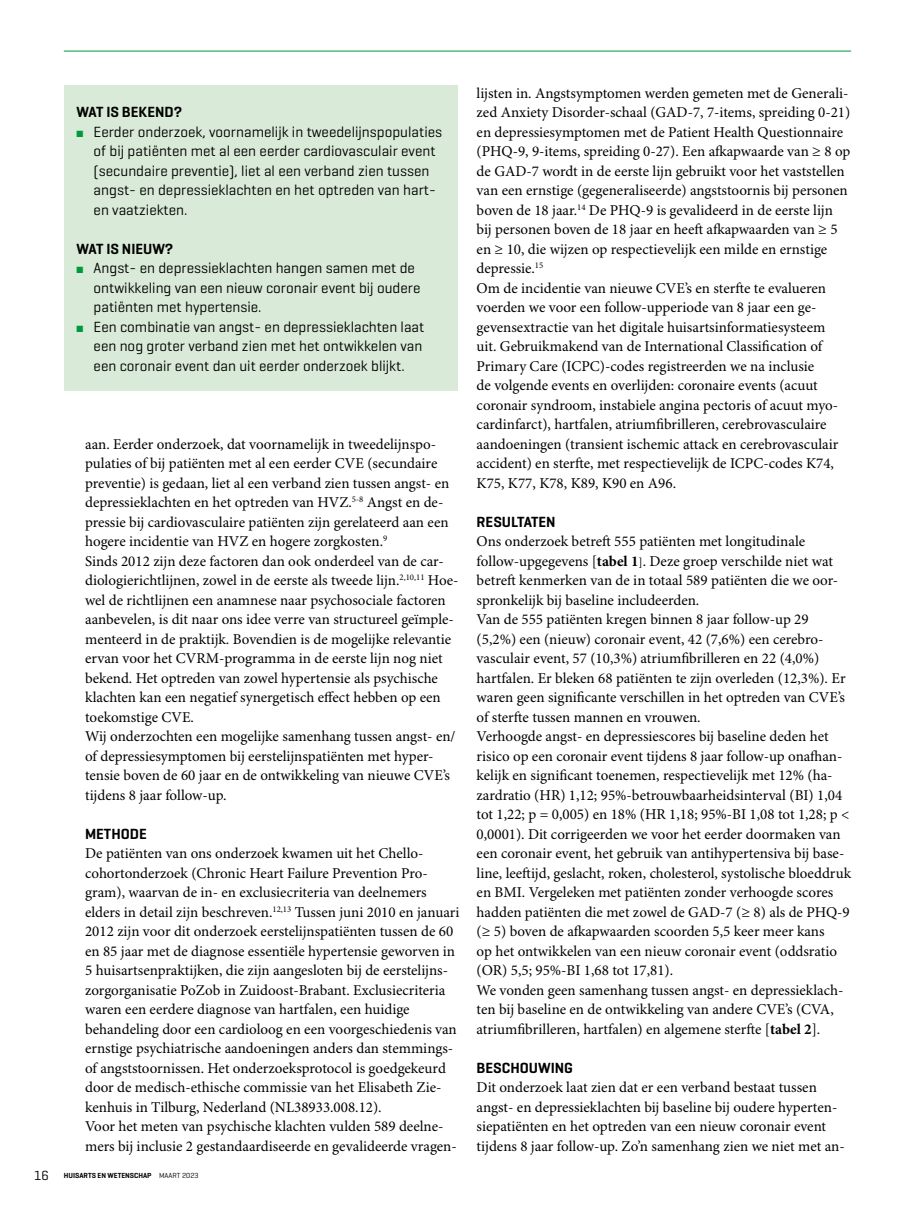
<style>
.page{position:relative;width:915px;height:1212px;background:#fff}
.page>*{position:absolute;margin:0;border:0;box-sizing:border-box;transform-origin:0 0}
.SectionHeading_3_kop{font:15px/19.5px "Minion Pro";color:#000}
.t1{font:15px/19.5px "Geogrotesque";color:#000}
.SectionHeading_2_kop{font:15px/19.5px "Minion Pro";color:#000}
.t2{font:600 15px "Geogrotesque";color:#000}
.t3{font:600 7.5px "Geogrotesque";color:#000}
.s1{color:#009a3c}
.s2{font-weight:400;font-size:13.5px}
.s3{font-weight:400}
.s4{font-weight:700}
.s5{font-size:12px}
</style>
<div class="page">
<hr style="left:64px;top:51px;width:786px;height:1px;background:#009a3c">
<div style="left:64px;top:85px;width:393px;height:305px;background:#d9ebd8"></div>
<p class="t2" style="left:77px;top:103px;width:107px">WAT IS BEKEND?</p>
<p class="t1" style="left:94px;top:121px;width:350px;text-indent:-17px"><span class="s1">■</span> Eerder onderzoek, voornamelijk in tweedelijnspopulaties of bij patiënten met al een eerder cardiovasculair event (secundaire preventie), liet al een verband zien tussen angst- en depressieklachten en het optreden van hart&shy;en vaatziekten.</p>
<p class="t2" style="left:77px;top:239px;width:98px">WAT IS NIEUW?</p>
<p class="t1" style="left:94px;top:258px;width:328px;text-indent:-17px"><span class="s1">■</span> Angst- en depressieklachten hangen samen met de ontwikkeling van een nieuw coronair event bij oudere patiënten met hypertensie.</p>
<p class="t1" style="left:94px;top:316px;width:332px;text-indent:-17px"><span class="s1">■</span> Een combinatie van angst- en depressieklachten laat een nog groter verband zien met het ontwikkelen van een coronair event dan uit eerder onderzoek blijkt.</p>
<p class="SectionHeading_2_kop" style="left:85px;top:435px;width:365px">aan. Eerder onderzoek, dat voornamelijk in tweedelijnspo&shy;pulaties of bij patiënten met al een eerder CVE (secundaire preventie) is gedaan, liet al een verband zien tussen angst- en</p>
<p class="SectionHeading_3_kop" style="left:85px;top:493px;width:359px">depressieklachten en het optreden van HVZ.<sup>5-8</sup> Angst en de-</p>
<p class="SectionHeading_3_kop" style="left:85px;top:513px;width:375px">pressie bij cardiovasculaire patiënten zijn gerelateerd aan een hogere incidentie van HVZ en hogere zorgkosten.<sup>9<br></sup>Sinds 2012 zijn deze factoren dan ook onderdeel van de car&shy;diologierichtlijnen, zowel in de eerste als tweede lijn.<sup>2,10,11</sup> Hoe&shy;wel de richtlijnen een anamnese naar psychosociale factoren aanbevelen, is dit naar ons idee verre van structureel geïmple&shy;menteerd in de praktijk. Bovendien is de mogelijke relevantie ervan voor het CVRM-programma in de eerste lijn nog niet bekend. Het optreden van zowel hypertensie als psychische klachten kan een negatief synergetisch effect hebben op een toekomstige CVE.<br>Wij onderzochten een mogelijke samenhang tussen angst- en/ of depressiesymptomen bij eerstelijnspatiënten met hyper&shy;tensie boven de 60 jaar en de ontwikkeling van nieuwe CVE’s tijdens 8 jaar follow-up.</p>
<p class="t2" style="left:85px;top:824px;width:63px">METHODE</p>
<p class="SectionHeading_3_kop" style="left:85px;top:844px;width:376px">De patiënten van ons onderzoek kwamen uit het Chello&shy;cohortonderzoek (Chronic Heart Failure Prevention Pro&shy;gram), waarvan de in- en exclusiecriteria van deelnemers elders in detail zijn beschreven.<sup>12,13</sup> Tussen juni 2010 en januari 2012 zijn voor dit onderzoek eerstelijnspatiënten tussen de 60 en 85 jaar met de diagnose essentiële hypertensie geworven in 5 huisartsenpraktijken, die zijn aangesloten bij de eerstelijns&shy;zorgorganisatie PoZob in Zuidoost-Brabant. Exclusiecriteria waren een eerdere diagnose van hartfalen, een huidige behandeling door een cardioloog en een voorgeschiedenis van ernstige psychiatrische aandoeningen anders dan stemmings&shy;of angststoornissen. Het onderzoeksprotocol is goedgekeurd door de medisch-ethische commissie van het Elisabeth Zie&shy;kenhuis in Tilburg, Nederland (NL38933.008.12).<br>Voor het meten van psychische klachten vulden 589 deelne&shy;mers bij inclusie 2 gestandaardiseerde en gevalideerde vragen-</p>
<p class="t3" style="left:34px;top:1171px;width:166px"><span class="s2">16</span> HUISARTS EN WETENSCHAP <span class="s3">maart 2023</span></p>
<p class="SectionHeading_3_kop" style="left:476px;top:84px;width:375px">lijsten in. Angstsymptomen werden gemeten met de Generali&shy;zed Anxiety Disorder-schaal (GAD-7, 7-items, spreiding 0-21) en depressiesymptomen met de Patient Health Questionnaire (PHQ-9, 9-items, spreiding 0-27). Een afkapwaarde van ≥ 8 op de GAD-7 wordt in de eerste lijn gebruikt voor het vaststellen van een ernstige (gegeneraliseerde) angststoornis bij personen boven de 18 jaar.<sup>14</sup> De PHQ-9 is gevalideerd in de eerste lijn bij personen boven de 18 jaar en heeft afkapwaarden van ≥ 5 en ≥ 10, die wijzen op respectievelijk een milde en ernstige depressie.<sup>15<br></sup>Om de incidentie van nieuwe CVE’s en sterfte te evalueren voerden we voor een follow-upperiode van 8 jaar een ge&shy;gevensextractie van het digitale huisartsinformatiesysteem<br>uit. Gebruikmakend van de International Classification of Primary Care (ICPC)-codes registreerden we na inclusie<br>de volgende events en overlijden: coronaire events (acuut coronair syndroom, instabiele angina pectoris of acuut myo&shy;cardinfarct), hartfalen, atriumfibrilleren, cerebrovasculaire aandoeningen (transient ischemic attack en cerebrovasculair accident) en sterfte, met respectievelijk de ICPC-codes K74, K75, K77, K78, K89, K90 en A96.</p>
<p class="t2" style="left:476px;top:512px;width:80px">RESULTATEN</p>
<p class="SectionHeading_3_kop" style="left:476px;top:532px;width:376px">Ons onderzoek betreft 555 patiënten met longitudinale follow-upgegevens [<span class="s4">tabel 1</span><span class="s5">]</span>. Deze groep verschilde niet wat betreft kenmerken van de in totaal 589 patiënten die we oor&shy;spronkelijk bij baseline includeerden.<br>Van de 555 patiënten kregen binnen 8 jaar follow-up 29 (5,2%) een (nieuw) coronair event, 42 (7,6%) een cerebro&shy;vasculair event, 57 (10,3%) atriumfibrilleren en 22 (4,0%) hartfalen. Er bleken 68 patiënten te zijn overleden (12,3%). Er waren geen significante verschillen in het optreden van CVE’s of sterfte tussen mannen en vrouwen.<br>Verhoogde angst- en depressiescores bij baseline deden het risico op een coronair event tijdens 8 jaar follow-up onafhan&shy;kelijk en significant toenemen, respectievelijk met 12% (ha&shy;zardratio (HR) 1,12; 95%-betrouwbaarheidsinterval (BI) 1,04 tot 1,22; p = 0,005) en 18% (HR 1,18; 95%-BI 1,08 tot 1,28; p &lt; 0,0001). Dit corrigeerden we voor het eerder doormaken van een coronair event, het gebruik van antihypertensiva bij base&shy;line, leeftijd, geslacht, roken, cholesterol, systolische bloeddruk en BMI. Vergeleken met patiënten zonder verhoogde scores hadden patiënten die met zowel de GAD-7 (≥ 8) als de PHQ-9 (≥ 5) boven de afkapwaarden scoorden 5,5 keer meer kans<br>op het ontwikkelen van een nieuw coronair event (oddsratio (OR) 5,5; 95%-BI 1,68 tot 17,81).<br>We vonden geen samenhang tussen angst- en depressieklach&shy;ten bij baseline en de ontwikkeling van andere CVE’s (CVA, atriumfibrilleren, hartfalen) en algemene sterfte [<span class="s4">tabel 2</span>].</p>
<p class="t2" style="left:476px;top:1058px;width:98px">BESCHOUWING</p>
<p class="SectionHeading_3_kop" style="left:476px;top:1078px;width:369px">Dit onderzoek laat zien dat er een verband bestaat tussen angst- en depressieklachten bij baseline bij oudere hyperten&shy;siepatiënten en het optreden van een nieuw coronair event tijdens 8 jaar follow-up. Zo’n samenhang zien we niet met an-</p>
</div>
